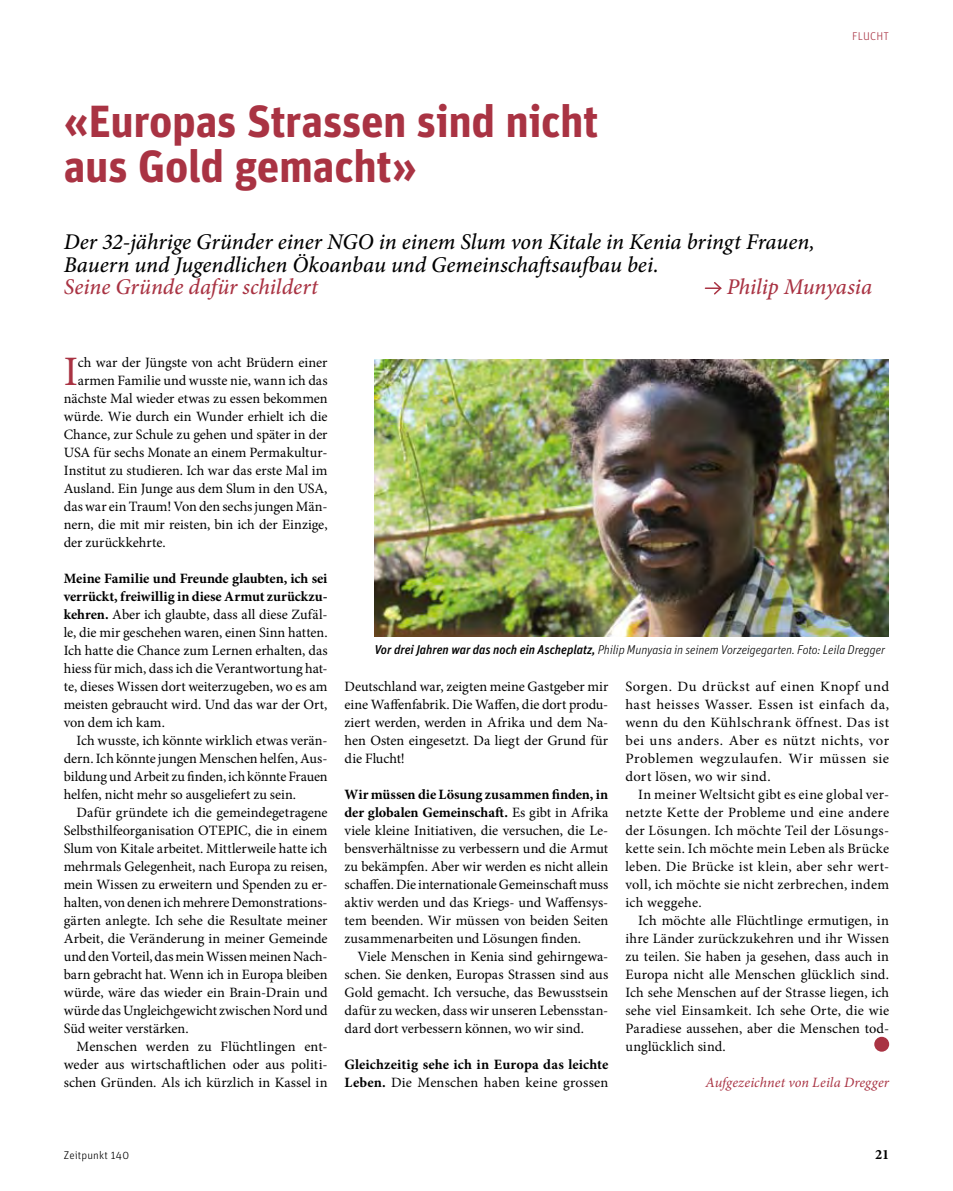
<style>
.page{position:relative;width:953px;height:1191px;background:#fff}
.page>*{position:absolute;margin:0;border:0;box-sizing:border-box;transform-origin:0 0}
.t1{font:700 45px/45px "Unit OT";letter-spacing:-.01em;color:#a93343}
.t2{font:42px "Minion Pro";color:#a93343}
.t3{font:italic 500 22.5px/22.5px "Minion Pro";letter-spacing:-.005em;color:#000}
.t4{font:italic 500 22.5px "Minion Pro";letter-spacing:-.005em;color:#a93343}
.t5{font:14.25px/18px "Minion Pro";color:#000;text-align:justify}
.t6{font:700 14.25px/18px "Minion Pro";letter-spacing:.005em;color:#000}
.t7{font:italic 14.25px "Minion Pro";letter-spacing:.005em;color:#a93343}
.t8{font:italic 300 12.75px "Unit OT";letter-spacing:-.01em;color:#000}
.t9{font:300 11.25px "Unit OT";letter-spacing:.015em;color:#000}
.t10{font:300 11.25px "Unit OT";letter-spacing:.02em;color:#a93343}
.s1{font-weight:700}
.s2{font-weight:500}
.s3{font-weight:400}
</style>
<div class="page">
<svg style="left:705px;top:282px;width:17px;height:13px"></svg>
<img style="left:374px;top:360px;width:514px;height:276px">
<div style="left:874px;top:1036px;width:15px;height:15px;background:#a93343;border-radius:50%"></div>
<h1 class="t1" style="left:64px;top:98px;width:536px">«Europas Strassen sind nicht aus Gold gemacht»</h1>
<p class="t10" style="left:852px;top:29px;width:39px">FLUCHT</p>
<h3 class="t3" style="left:64px;top:231px;width:752px">Der 32-jährige Gründer einer NGO in einem Slum von Kitale in Kenia bringt Frauen,<br>Bauern und Jugendlichen Ökoanbau und Gemeinschaftsaufbau bei.</h3>
<h3 class="t4" style="left:64px;top:272px;width:256px">Seine Gründe dafür schildert</h3>
<h3 class="t4" style="left:726px;top:272px;width:147px">Philip Munyasia</h3>
<h2 class="t2" style="left:64px;top:343px;width:16px">I</h2>
<p class="t5" style="left:78px;top:353px;width:251px">ch war der Jüngste von acht Brüdern einer</p>
<p class="t5" style="left:78px;top:371px;width:251px">armen Familie und wusste nie, wann ich das</p>
<p class="t5" style="left:64px;top:389px;width:265px">nächste Mal wieder etwas zu essen bekommen</p>
<p class="t5" style="left:64px;top:407px;width:265px">würde. Wie durch ein Wunder erhielt ich die</p>
<p class="t5" style="left:64px;top:425px;width:265px">Chance, zur Schule zu gehen und später in der</p>
<p class="t5" style="left:64px;top:443px;width:265px">USA für sechs Monate an einem Permakultur-</p>
<p class="t5" style="left:64px;top:461px;width:265px">Institut zu studieren. Ich war das erste Mal im</p>
<p class="t5" style="left:64px;top:479px;width:265px">Ausland. Ein Junge aus dem Slum in den USA,</p>
<p class="t5" style="left:64px;top:497px;width:265px">das war ein Traum! Von den sechs jungen Män-</p>
<p class="t5" style="left:64px;top:515px;width:265px">nern, die mit mir reisten, bin ich der Einzige,</p>
<p class="t5" style="left:64px;top:533px;width:103px">der zurückkehrte.</p>
<p class="t5" style="left:64px;top:569px;width:265px"><span class="s1">Meine Familie und Freunde glaubten, ich sei verrückt, freiwillig in diese Armut zurückzu&shy;kehren.</span> Aber ich glaubte, dass all diese Zufäl&shy;le, die mir geschehen waren, einen Sinn hatten.<br>Ich hatte die Chance zum Lernen erhalten, das hiess für mich, dass ich die Verantwortung hat&shy;te, dieses Wissen dort weiterzugeben, wo es am meisten gebraucht wird. Und das war der Ort, von dem ich kam.</p>
<p class="t5" style="left:64px;top:731px;width:265px;text-indent:13px">Ich wusste, ich könnte wirklich etwas verän&shy;dern. Ich könnte jungen Menschen helfen, Aus&shy;bildung und Arbeit zu finden, ich könnte Frauen helfen, nicht mehr so ausgeliefert zu sein.</p>
<p class="t5" style="left:64px;top:803px;width:265px;text-indent:13px">Dafür gründete ich die gemeindegetragene Selbsthilfeorganisation OTEPIC, die in einem Slum von Kitale arbeitet. Mittlerweile hatte ich mehrmals Gelegenheit, nach Europa zu reisen, mein Wissen zu erweitern und Spenden zu er&shy;halten, von denen ich mehrere Demonstrations&shy;gärten anlegte. Ich sehe die Resultate meiner Arbeit, die Veränderung in meiner Gemeinde und den Vorteil, das mein Wissen meinen Nach&shy;barn gebracht hat. Wenn ich in Europa bleiben würde, wäre das wieder ein Brain-Drain und würde das Ungleichgewicht zwischen Nord und Süd weiter verstärken.</p>
<p class="t5" style="left:64px;top:1037px;width:265px;text-indent:13px">Menschen werden zu Flüchtlingen ent&shy;weder aus wirtschaftlichen oder aus politi&shy;schen Gründen. Als ich kürzlich in Kassel in</p>
<p class="t8" style="left:374px;top:642px;width:512px"><span class="s2">Vor drei Jahren war das noch ein Ascheplatz,</span> Philip Munyasia in seinem Vorzeigegarten. Foto: Leila Dregger</p>
<p class="t5" style="left:344px;top:677px;width:265px">Deutschland war, zeigten meine Gastgeber mir eine Waffenfabrik. Die Waffen, die dort produ&shy;ziert werden, werden in Afrika und dem Na&shy;hen Osten eingesetzt. Da liegt der Grund für die Flucht!</p>
<p class="t5" style="left:344px;top:785px;width:265px"><span class="s1">Wir müssen die Lösung zusammen finden, in der globalen Gemeinschaft.</span> Es gibt in Afrika viele kleine Initiativen, die versuchen, die Le&shy;bensverhältnisse zu verbessern und die Armut zu bekämpfen. Aber wir werden es nicht allein schaffen. Die internationale Gemeinschaft muss aktiv werden und das Kriegs- und Waffensys&shy;tem beenden. Wir müssen von beiden Seiten zusammenarbeiten und Lösungen finden.</p>
<p class="t5" style="left:344px;top:947px;width:265px;text-indent:13px">Viele Menschen in Kenia sind gehirngewa&shy;schen. Sie denken, Europas Strassen sind aus Gold gemacht. Ich versuche, das Bewusstsein dafür zu wecken, dass wir unseren Lebensstan&shy;dard dort verbessern können, wo wir sind.</p>
<p class="t6" style="left:344px;top:1055px;width:265px">Gleichzeitig sehe ich in Europa das leichte<br>Leben. <span class="s3">Die Menschen haben keine grossen</span></p>
<p class="t5" style="left:625px;top:677px;width:265px">Sorgen. Du drückst auf einen Knopf und hast heisses Wasser. Essen ist einfach da, wenn du den Kühlschrank öffnest. Das ist bei uns anders. Aber es nützt nichts, vor Problemen wegzulaufen. Wir müssen sie dort lösen, wo wir sind.</p>
<p class="t5" style="left:625px;top:785px;width:265px;text-indent:13px">In meiner Weltsicht gibt es eine global ver&shy;netzte Kette der Probleme und eine andere der Lösungen. Ich möchte Teil der Lösungs&shy;kette sein. Ich möchte mein Leben als Brücke leben. Die Brücke ist klein, aber sehr wert&shy;voll, ich möchte sie nicht zerbrechen, indem ich weggehe.</p>
<p class="t5" style="left:625px;top:911px;width:265px;text-indent:13px">Ich möchte alle Flüchtlinge ermutigen, in ihre Länder zurückzukehren und ihr Wissen zu teilen. Sie haben ja gesehen, dass auch in Europa nicht alle Menschen glücklich sind.<br>Ich sehe Menschen auf der Strasse liegen, ich sehe viel Einsamkeit. Ich sehe Orte, die wie Paradiese aussehen, aber die Menschen tod&shy;unglücklich sind.</p>
<p class="t7" style="left:705px;top:1072px;width:185px">Aufgezeichnet von Leila Dregger</p>
<p class="t9" style="left:64px;top:1148px;width:67px">Zeitpunkt 140</p>
<p class="t6" style="left:875px;top:1145px;width:15px">21</p>
</div>
